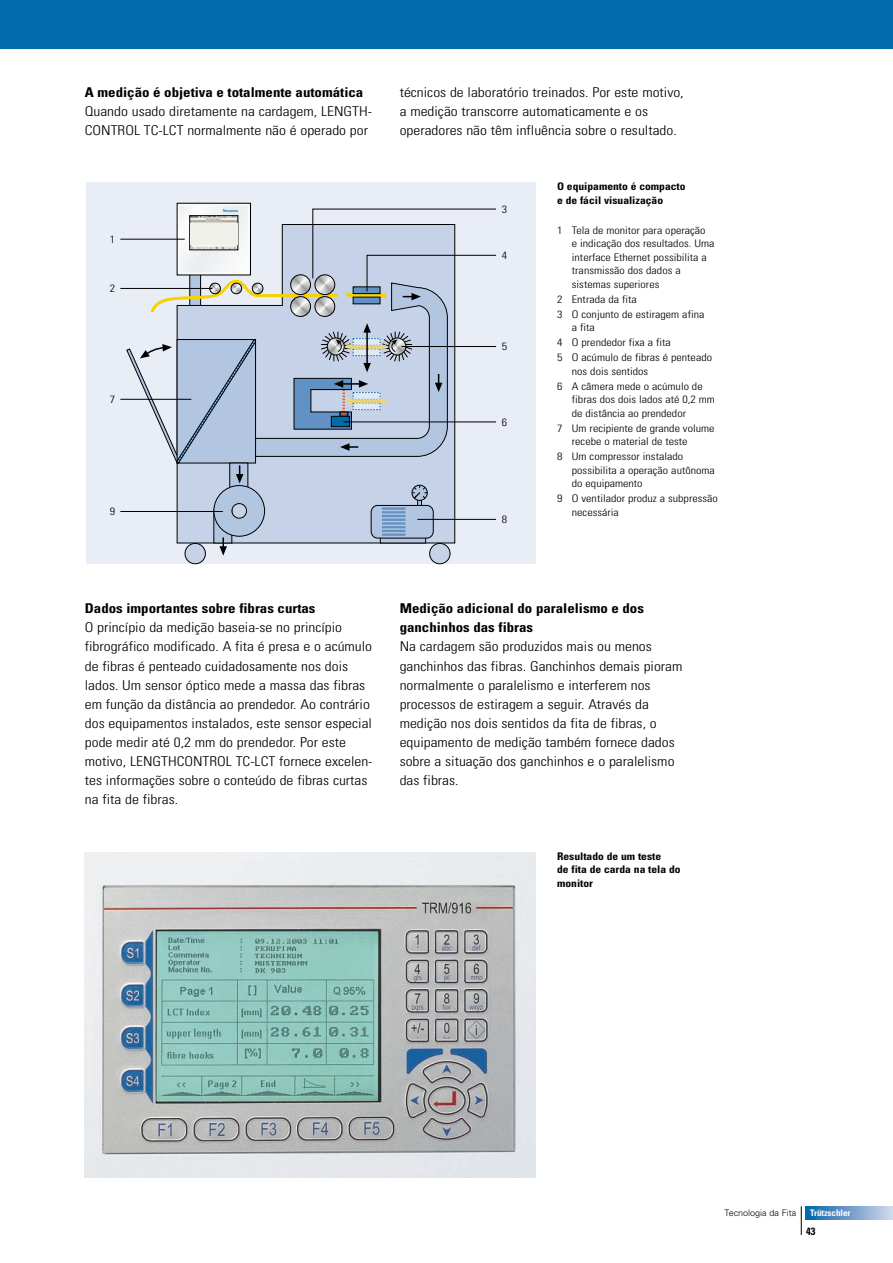
<style>
.page{position:relative;width:893px;height:1263px;background:#fff}
.page>*{position:absolute;margin:0;border:0;box-sizing:border-box;transform-origin:0 0}
.t1{font:300 condensed 13.5px/19.2px "Univers";color:#000;scale:1.15 1}
.t2{font:700 condensed 13.5px/19.2px "Univers";color:#000;scale:1.1 1}
.t3{font:300 condensed 10.5px/13.5px "Univers";color:#000;scale:1.15 1}
.t4{font:700 condensed 10.5px/13.5px "Univers";color:#000;scale:1.1 1}
.t5{font:700 condensed 10.5px "Univers";color:#000}
.t6{font:300 9px "Univers";color:#000}
.t7{font:700 condensed 9px "Univers";color:#fff}
</style>
<div class="page">
<svg style="left:806px;top:1206px;width:86px;height:13px"></svg>
<svg style="left:801px;top:1206px;width:1px;height:29px"></svg>
<div style="left:0;top:1px;width:892px;height:48px;background:#006baa"></div>
<img style="left:85px;top:852px;width:451px;height:326px">
<div style="left:86px;top:183px;width:450px;height:381px;background:#e9edf6"></div>
<div style="left:185px;top:543px;width:21px;height:21px;background:#c6d2e8;border:1px solid #000;border-radius:50%"></div>
<div style="left:429px;top:543px;width:21px;height:21px;background:#c6d2e8;border:1px solid #000;border-radius:50%"></div>
<svg style="left:120px;top:205px;width:377px;height:351px"></svg>
<p class="t2" style="left:85px;top:83px;width:254px">A medição é objetiva e totalmente automática</p>
<p class="t1" style="left:85px;top:103px;width:251px">Quando usado diretamente na cardagem, LENGTH-<br>CONTROL TC-LCT normalmente não é operado por</p>
<p class="t3" style="left:110px;top:234px;width:6px">1</p>
<p class="t3" style="left:110px;top:283px;width:6px">2</p>
<p class="t3" style="left:110px;top:394px;width:6px">7</p>
<p class="t3" style="left:110px;top:506px;width:6px">9</p>
<p class="t1" style="left:399px;top:83px;width:248px">técnicos de laboratório treinados. Por este motivo, a medição transcorre automaticamente e os operadores não têm influência sobre o resultado.</p>
<p class="t3" style="left:502px;top:203px;width:6px">3</p>
<p class="t3" style="left:502px;top:250px;width:6px">4</p>
<p class="t3" style="left:502px;top:341px;width:6px">5</p>
<p class="t3" style="left:502px;top:416px;width:6px">6</p>
<p class="t3" style="left:502px;top:514px;width:6px">8</p>
<p class="t4" style="left:557px;top:181px;width:118px">O equipamento é compacto e de fácil visualização</p>
<p class="t3" style="left:572px;top:224px;width:125px;text-indent:-15px">1 Tela de monitor para operação<br>e indicação dos resultados. Uma interface Ethernet possibilita a transmissão dos dados a sistemas superiores</p>
<p class="t3" style="left:557px;top:293px;width:130px;line-height:15px">2 Entrada da fita<br>3 O conjunto de estiragem afina</p>
<p class="t3" style="left:557px;top:321px;width:136px;line-height:15px;text-indent:15px">a fita<br>4 O prendedor fixa a fita<br>5 O acúmulo de fibras é penteado</p>
<p class="t3" style="left:557px;top:365px;width:128px;line-height:15px;text-indent:15px">nos dois sentidos<br>6 A câmera mede o acúmulo de</p>
<p class="t3" style="left:572px;top:394px;width:126px">fibras dos dois lados até 0,2 mm de distância ao prendedor</p>
<p class="t3" style="left:572px;top:422px;width:125px;text-indent:-15px">7 Um recipiente de grande volume recebe o material de teste</p>
<p class="t3" style="left:572px;top:451px;width:126px;text-indent:-15px">8 Um compressor instalado possibilita a operação autônoma do equipamento</p>
<p class="t3" style="left:572px;top:493px;width:128px;text-indent:-15px">9 O ventilador produz a subpressão necessária</p>
<p class="t2" style="left:85px;top:600px;width:211px">Dados importantes sobre fibras curtas</p>
<p class="t1" style="left:85px;top:619px;width:252px">O princípio da medição baseia-se no princípio fibrográfico modificado. A fita é presa e o acúmulo de fibras é penteado cuidadosamente nos dois lados. Um sensor óptico mede a massa das fibras em função da distância ao prendedor. Ao contrário dos equipamentos instalados, este sensor especial pode medir até 0,2 mm do prendedor. Por este motivo, LENGTHCONTROL TC-LCT fornece excelen&shy;tes informações sobre o conteúdo de fibras curtas na fita de fibras.</p>
<p class="t2" style="left:399px;top:600px;width:223px">Medição adicional do paralelismo e dos ganchinhos das fibras</p>
<p class="t1" style="left:399px;top:638px;width:247px">Na cardagem são produzidos mais ou menos ganchinhos das fibras. Ganchinhos demais pioram normalmente o paralelismo e interferem nos processos de estiragem a seguir. Através da medição nos dois sentidos da fita de fibras, o equipamento de medição também fornece dados sobre a situação dos ganchinhos e o paralelismo das fibras.</p>
<p class="t4" style="left:557px;top:850px;width:114px">Resultado de um teste<br>de fita de carda na tela do monitor</p>
<p class="t6" style="left:724px;top:1209px;width:73px">Tecnologia da Fita</p>
<p class="t7" style="left:810px;top:1209px;width:42px">Trützschler</p>
<p class="t5" style="left:806px;top:1227px;width:11px">43</p>
</div>
